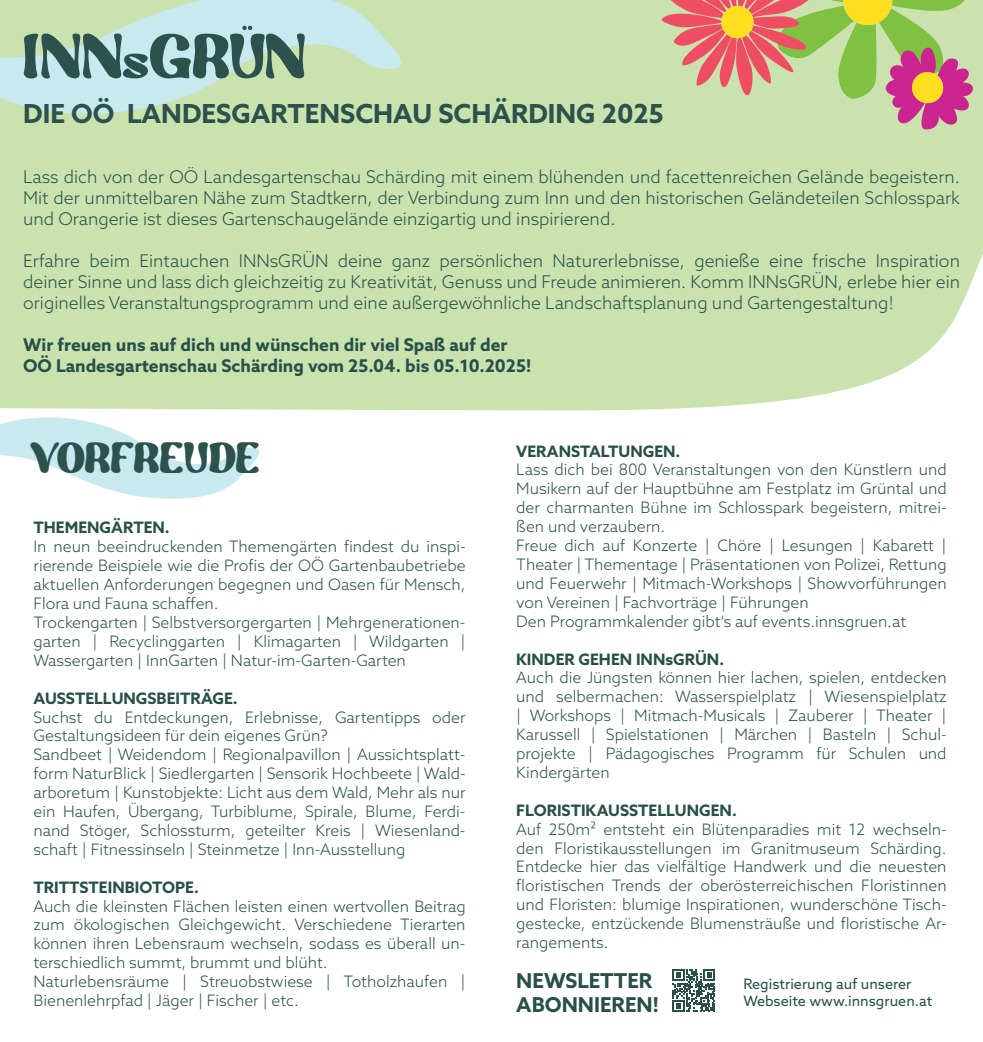
<style>
.page{position:relative;width:983px;height:1042px;background:#fff}
.page>*{position:absolute;margin:0;border:0;box-sizing:border-box;transform-origin:0 0}
.t1{font:50.93px "Renaf";letter-spacing:.02em;color:#2d524e}
.t2{font:35px "Renaf";letter-spacing:.01em;color:#2d524e}
.t3{font:700 26.25px "Azo Sans";color:#2d524e}
.t4{font:700 20.47px/24.7px "Azo Sans";color:#27504b}
.t5{font:300 17.5px/21px "Azo Sans";color:#27504b;text-align:justify}
.t6{font:700 17.5px/21px "Azo Sans";color:#27504b}
.t7{font:300 15.75px/18.9px "Azo Sans";color:#27504b}
.t8{font:700 15.75px "Azo Sans";color:#27504b}
.t9{font:14.35px/17.2px "Azo Sans";color:#27504b}
</style>
<div class="page">
<div style="left:0;top:0;width:982px;height:410px;background:#cae2ae"></div>
<svg style="left:660px;top:0;width:314px;height:130px"></svg>
<div style="left:721px;top:6px;width:32px;height:32px;background:#ffdd1f;border-radius:50%"></div>
<svg style="left:0;top:0;width:419px;height:115px;fill:#c8e9f0"></svg>
<svg style="left:0;top:417px;width:260px;height:82px"></svg>
<svg style="left:672px;top:969px;width:43px;height:43px"></svg>
<h1 class="t1" style="left:23px;top:24px;width:283px">INNsGRÜN</h1>
<h3 class="t3" style="left:23px;top:97px;width:642px">DIE OÖ LANDESGARTENSCHAU SCHÄRDING 2025</h3>
<p class="t5" style="left:23px;top:166px;width:938px">Lass dich von der OÖ Landesgartenschau Schärding mit einem blühenden und facettenreichen Gelände begeistern.<br>Mit der unmittelbaren Nähe zum Stadtkern, der Verbindung zum Inn und den historischen Geländeteilen Schlosspark und Orangerie ist dieses Gartenschaugelände einzigartig und inspirierend.</p>
<p class="t5" style="left:23px;top:250px;width:938px">Erfahre beim Eintauchen INNsGRÜN deine ganz persönlichen Naturerlebnisse, genieße eine frische Inspiration deiner Sinne und lass dich gleichzeitig zu Kreativität, Genuss und Freude animieren. Komm INNsGRÜN, erlebe hier ein originelles Veranstaltungsprogramm und eine außergewöhnliche Landschaftsplanung und Gartengestaltung!</p>
<p class="t6" style="left:23px;top:334px;width:509px">Wir freuen uns auf dich und wünschen dir viel Spaß auf der<br>OÖ Landesgartenschau Schärding vom 25.04. bis 05.10.2025!</p>
<h2 class="t2" style="left:30px;top:435px;width:230px">VORFREUDE</h2>
<p class="t8" style="left:33px;top:517px;width:138px">THEMENGÄRTEN.</p>
<p class="t7" style="left:33px;top:537px;width:433px">In neun beeindruckenden Themengärten findest du inspi&shy;rierende Beispiele wie die Profis der OÖ Gartenbaubetriebe aktuellen Anforderungen begegnen und Oasen für Mensch, Flora und Fauna schaffen.<br>Trockengarten | Selbstversorgergarten | Mehrgenerationen&shy;garten | Recyclinggarten | Klimagarten | Wildgarten | Wassergarten | InnGarten | Natur-im-Garten-Garten</p>
<p class="t8" style="left:33px;top:687px;width:206px">AUSSTELLUNGSBEITRÄGE.</p>
<p class="t7" style="left:33px;top:707px;width:433px">Suchst du Entdeckungen, Erlebnisse, Gartentipps oder Gestaltungsideen für dein eigenes Grün?<br>Sandbeet | Weidendom | Regionalpavillon | Aussichtsplatt&shy;form NaturBlick | Siedlergarten | Sensorik Hochbeete | Wald&shy;arboretum | Kunstobjekte: Licht aus dem Wald, Mehr als nur ein Haufen, Übergang, Turbiblume, Spirale, Blume, Ferdi&shy;nand Stöger, Schlossturm, geteilter Kreis | Wiesenland&shy;schaft | Fitnessinseln | Steinmetze | Inn-Ausstellung</p>
<p class="t8" style="left:33px;top:876px;width:167px">TRITTSTEINBIOTOPE.</p>
<p class="t7" style="left:33px;top:896px;width:433px">Auch die kleinsten Flächen leisten einen wertvollen Beitrag zum ökologischen Gleichgewicht. Verschiedene Tierarten können ihren Lebensraum wechseln, sodass es überall un&shy;terschiedlich summt, brummt und blüht.<br>Naturlebensräume | Streuobstwiese | Totholzhaufen | Bienenlehrpfad | Jäger | Fischer | etc.</p>
<p class="t8" style="left:516px;top:440px;width:166px">VERANSTALTUNGEN.</p>
<p class="t7" style="left:516px;top:460px;width:432px">Lass dich bei 800 Veranstaltungen von den Künstlern und Musikern auf der Hauptbühne am Festplatz im Grüntal und der charmanten Bühne im Schlosspark begeistern, mitrei&shy;ßen und verzaubern.<br>Freue dich auf Konzerte | Chöre | Lesungen | Kabarett | Theater | Thementage | Präsentationen von Polizei, Rettung und Feuerwehr | Mitmach-Workshops | Showvorführungen von Vereinen | Fachvorträge | Führungen<br>Den Programmkalender gibt‘s auf events.innsgruen.at</p>
<p class="t8" style="left:516px;top:648px;width:209px">KINDER GEHEN INNsGRÜN.</p>
<p class="t7" style="left:516px;top:668px;width:432px;text-align:justify">Auch die Jüngsten können hier lachen, spielen, entdecken und selbermachen: Wasserspielplatz | Wiesenspielplatz | Workshops | Mitmach-Musicals | Zauberer | Theater | Karussell | Spielstationen | Märchen | Basteln | Schul&shy;projekte | Pädagogisches Programm für Schulen und Kindergärten</p>
<p class="t8" style="left:516px;top:799px;width:222px">FLORISTIKAUSSTELLUNGEN.</p>
<p class="t7" style="left:516px;top:819px;width:432px;text-align:justify">Auf 250m² entsteht ein Blütenparadies mit 12 wechseln&shy;den Floristikausstellungen im Granitmuseum Schärding.<br>Entdecke hier das vielfältige Handwerk und die neuesten floristischen Trends der oberösterreichischen Floristinnen und Floristen: blumige Inspirationen, wunderschöne Tisch&shy;gestecke, entzückende Blumensträuße und floristische Ar&shy;rangements.</p>
<p class="t4" style="left:516px;top:967px;width:144px">NEWSLETTER<br>ABONNIEREN!</p>
<p class="t9" style="left:743px;top:975px;width:190px">Registrierung auf unserer<br>Webseite www.innsgruen.at</p>
</div>
